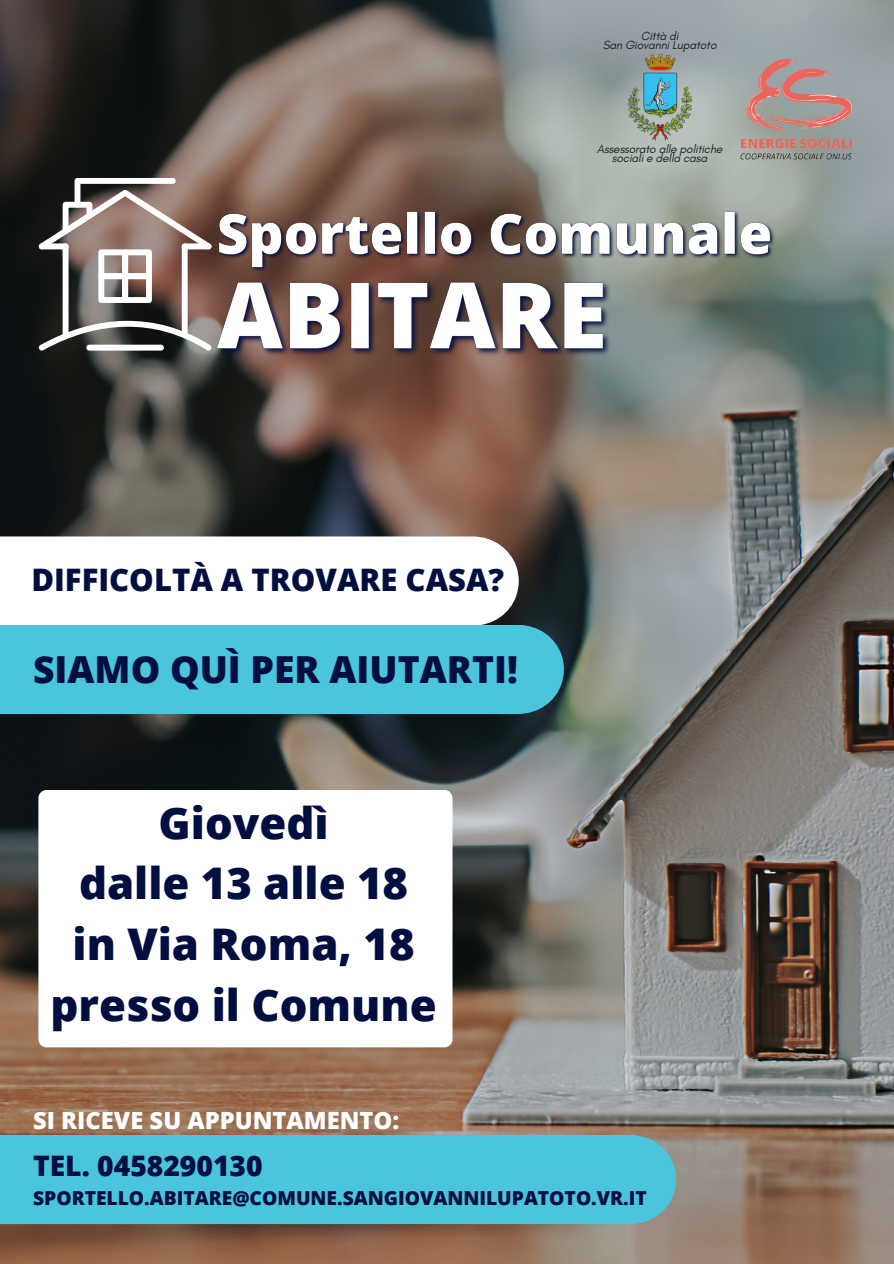
<style>
.page{position:relative;width:894px;height:1264px;background:#fff}
.page>*{position:absolute;margin:0;border:0;box-sizing:border-box;transform-origin:0 0}
.t1{font:800 43.65px "Open Sans";color:#000e40}
.t2{font:800 37.2px "Open Sans";color:#000e40}
.t3{font:800 31.05px "Open Sans";color:#000e40}
.t4{font:800 28.2px "Open Sans";color:#000e40}
.t5{font:800 23.7px "Open Sans";color:#fff}
.t6{font:800 19.2px "Open Sans";color:#000e40}
.t7{font:italic 12px "Glacial Indifference";letter-spacing:-.015em;color:#1f2425}
</style>
<div class="page">
<img style="left:0;top:0;width:893px;height:1263px">
<img style="left:212px;top:245px;width:406px;height:141px">
<img style="left:213px;top:191px;width:566px;height:87px">
<svg style="left:0;top:536px;width:518px;height:89px"></svg>
<div style="left:0;top:625px;width:563px;height:89px;background:#4ac5dc"></div>
<div style="left:38px;top:790px;width:414px;height:257px;background:#fff;border-radius:8px"></div>
<svg style="left:38px;top:320px;width:174px;height:31px"></svg>
<div style="left:63px;top:243px;width:5px;height:96px;background:#fff;border-radius:3px"></div>
<div style="left:182px;top:243px;width:6px;height:94px;background:#fff;border-radius:3px"></div>
<svg style="left:38px;top:178px;width:174px;height:125px"></svg>
<div style="left:86px;top:345px;width:78px;height:5px;background:#fff;border-radius:3px"></div>
<div style="left:39px;top:243px;width:30px;height:6px;background:#fff;border-radius:3px"></div>
<div style="left:182px;top:243px;width:29px;height:6px;background:#fff;border-radius:3px"></div>
<img style="left:734px;top:53px;width:124px;height:112px">
<img style="left:615px;top:53px;width:90px;height:90px">
<div style="left:0;top:1134px;width:676px;height:89px;background:#4ac5dc"></div>
<p class="t7" style="left:640px;top:28px;width:39px">Città di</p>
<p class="t7" style="left:602px;top:37px;width:115px">San Giovanni Lupatoto</p>
<p class="t7" style="left:596px;top:141px;width:127px">Assessorato alle politiche</p>
<p class="t7" style="left:611px;top:150px;width:97px">sociali e della casa</p>
<p class="t3" style="left:31px;top:558px;width:474px">DIFFICOLTÀ A TROVARE CASA?</p>
<p class="t2" style="left:33px;top:643px;width:486px">SIAMO QUÌ PER AIUTARTI!</p>
<p class="t1" style="left:158px;top:792px;width:172px">Giovedì</p>
<p class="t1" style="left:79px;top:852px;width:330px">dalle 13 alle 18</p>
<p class="t1" style="left:73px;top:913px;width:343px">in Via Roma, 18</p>
<p class="t1" style="left:51px;top:974px;width:387px">presso il Comune</p>
<p class="t5" style="left:33px;top:1103px;width:367px">SI RICEVE SU APPUNTAMENTO:</p>
<p class="t4" style="left:33px;top:1145px;width:231px">TEL. 0458290130</p>
<p class="t6" style="left:33px;top:1184px;width:615px">SPORTELLO.ABITARE@COMUNE.SANGIOVANNILUPATOTO.VR.IT</p>
</div>
